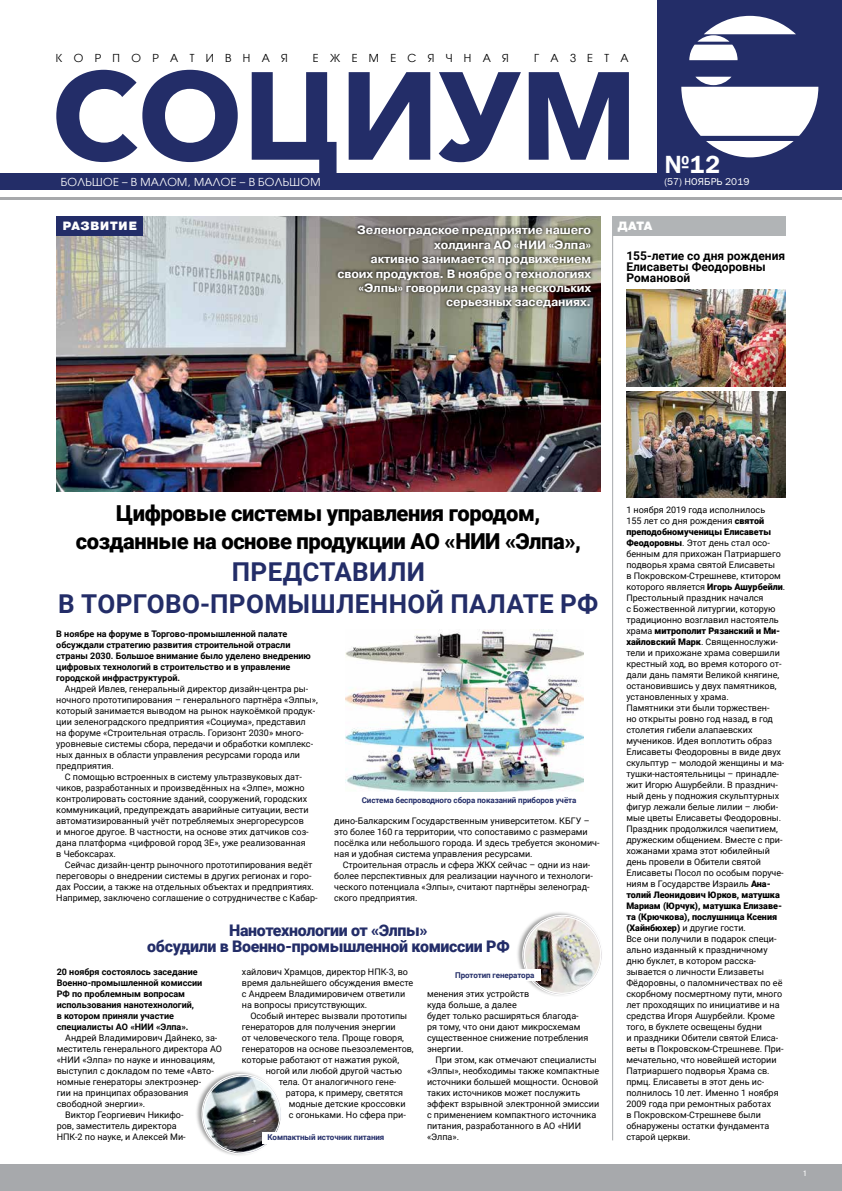
<style>
.page{position:relative;width:842px;height:1191px;background:#fff}
.page>*{position:absolute;margin:0;border:0;box-sizing:border-box;transform-origin:0 0}
.t1{font:700 26px/32px "Roboto";letter-spacing:.015em;color:#232d68;text-align:center}
.t2{font:25px "Franklin Gothic Demi ITC";color:#fff}
.t3{font:900 22px/28px "Roboto";letter-spacing:-.02em;color:#000;text-align:center}
.t4{font:900 16px/16px "Roboto";letter-spacing:-.02em;color:#232d68;text-align:center}
.t5{font:700 12px/14.4px "Pragmatica";letter-spacing:-.01em;color:#fff;text-align:right}
.t6{font:700 12px/11px "Roboto";color:#000}
.t7{font:900 12px "Pragmatica";letter-spacing:.04em;color:#fff}
.t8{font:11px "Avant Garde CTT";letter-spacing:1.03em;color:#000}
.t9{font:11px "Avant Garde CTT";letter-spacing:.03em;color:#fff}
.t10{font:10px "Franklin Gothic Book ITC";letter-spacing:.01em;color:#fff}
.t11{font:9px/11px "Roboto";color:#000}
.t12{font:700 9px/11px "Roboto";color:#000}
.t13{font:700 8px "Roboto";letter-spacing:-.01em;color:#232d68}
.t14{font:8px "Pragmatica";color:#fff}
.s1{font-weight:900}
</style>
<div class="page">
<div style="left:0;top:1164px;width:842px;height:27px;background:#a7a9ac"></div>
<img style="left:57px;top:216px;width:544px;height:275px">
<div style="left:658px;top:0;width:184px;height:180px;background:#232d68"></div>
<svg style="left:689px;top:15px;width:107px;height:45px"></svg>
<svg style="left:681px;top:77px;width:137px;height:80px"></svg>
<div style="left:0;top:173px;width:842px;height:17px;background:#232d68"></div>
<hr style="left:0;top:197px;width:842px;height:3px;background:#a7a9ac">
<svg style="left:56px;top:70px;width:573px;height:103px"></svg>
<div style="left:57px;top:216px;width:86px;height:20px;background:#232d68"></div>
<img style="left:626px;top:290px;width:159px;height:96px">
<img style="left:626px;top:392px;width:159px;height:105px">
<hr style="left:612px;top:216px;width:1px;height:924px;background:#a7a9ac">
<div style="left:612px;top:216px;width:173px;height:20px;background:#b1b4b6"></div>
<svg style="left:335px;top:223px;width:259px;height:88px;background:#727064"></svg>
<img style="left:517px;top:912px;width:85px;height:84px">
<img style="left:197px;top:1071px;width:84px;height:84px">
<div style="left:262px;top:1131px;width:133px;height:12px;background:#fff"></div>
<div style="left:427px;top:969px;width:113px;height:11px;background:#fff"></div>
<img style="left:345px;top:629px;width:239px;height:162px">
<p class="t8" style="left:56px;top:51px;width:233px">КОРПОРАТИВНАЯ</p>
<p class="t8" style="left:313px;top:51px;width:197px">ЕЖЕМЕСЯЧНАЯ</p>
<p class="t8" style="left:534px;top:51px;width:96px">ГАЗЕТА</p>
<p class="t9" style="left:61px;top:175px;width:261px">БОЛЬШОЕ – В МАЛОМ, МАЛОЕ – В БОЛЬШОМ</p>
<h2 class="t2" style="left:664px;top:149px;width:57px">№12</h2>
<p class="t10" style="left:664px;top:175px;width:86px">(57) НОЯБРЬ 2019</p>
<h3 class="t7" style="left:62px;top:218px;width:76px">РАЗВИТИЕ</h3>
<h3 class="t5" style="left:357px;top:223px;width:235px">Зеленоградское предприятие нашего</h3>
<h3 class="t7" style="left:618px;top:218px;width:36px">ДАТА</h3>
<h3 class="t5" style="left:337px;top:238px;width:255px">холдинга АО «НИИ «Элпа»<br>активно занимается продвижением своих продуктов. В ноябре о технологиях «Элпы» говорили сразу на нескольких серьезных заседаниях.</h3>
<h3 class="t6" style="left:626px;top:249px;width:160px">155-летие со дня рождения<br>Елисаветы Феодоровны<br>Романовой</h3>
<h3 class="t3" style="left:76px;top:498px;width:507px">Цифровые системы управления городом, созданные на основе продукции АО «НИИ «Элпа»,</h3>
<h1 class="t1" style="left:58px;top:554px;width:542px">ПРЕДСТАВИЛИ<br>В ТОРГОВО-ПРОМЫШЛЕННОЙ ПАЛАТЕ РФ</h1>
<p class="t12" style="left:56px;top:627px;width:256px">В ноябре на форуме в Торгово-промышленной палате обсуждали стратегию развития строительной отрасли страны 2030. Большое внимание было уделено внедрению цифровых технологий в строительство и в управление городской инфраструктурой.</p>
<p class="t11" style="left:65px;top:682px;width:245px">Андрей Ивлев, генеральный директор дизайн-центра ры-</p>
<p class="t11" style="left:56px;top:693px;width:263px">ночного прототипирования – генерального партнёра «Элпы»,</p>
<p class="t11" style="left:56px;top:704px;width:260px">который занимается выводом на рынок наукоёмкой продук-</p>
<p class="t11" style="left:56px;top:715px;width:251px">ции зеленоградского предприятия «Социума», представил</p>
<p class="t11" style="left:56px;top:726px;width:249px">на форуме «Строительная отрасль. Горизонт 2030» много-</p>
<p class="t11" style="left:56px;top:737px;width:258px">уровневые системы сбора, передачи и обработки комплекс-</p>
<p class="t11" style="left:56px;top:748px;width:245px">ных данных в области управления ресурсами города или</p>
<p class="t11" style="left:56px;top:759px;width:59px">предприятия.</p>
<p class="t11" style="left:65px;top:770px;width:239px">С помощью встроенных в систему ультразвуковых дат-</p>
<p class="t11" style="left:56px;top:781px;width:250px">чиков, разработанных и произведённых на «Элпе», можно</p>
<p class="t11" style="left:56px;top:792px;width:252px">контролировать состояние зданий, сооружений, городских</p>
<p class="t11" style="left:56px;top:803px;width:254px">коммуникаций, предупреждать аварийные ситуации, вести</p>
<p class="t11" style="left:56px;top:814px;width:249px">автоматизированный учёт потребляемых энергоресурсов</p>
<p class="t11" style="left:56px;top:825px;width:254px">и многое другое. В частности, на основе этих датчиков соз-</p>
<p class="t11" style="left:56px;top:836px;width:251px">дана платформа «цифровой город 3Е», уже реализованная</p>
<p class="t11" style="left:56px;top:847px;width:61px">в Чебоксарах.</p>
<p class="t11" style="left:65px;top:858px;width:249px">Сейчас дизайн-центр рыночного прототипирования ведёт</p>
<p class="t11" style="left:56px;top:869px;width:257px">переговоры о внедрении системы в других регионах и горо-</p>
<p class="t11" style="left:56px;top:880px;width:259px">дах России, а также на отдельных объектах и предприятиях.</p>
<p class="t11" style="left:56px;top:891px;width:263px">Например, заключено соглашение о сотрудничестве с Кабар-</p>
<p class="t13" style="left:362px;top:794px;width:216px">Система беспроводного сбора показаний приборов учёта</p>
<p class="t11" style="left:334px;top:814px;width:267px">дино-Балкарским Государственным университетом. КБГУ – это более 160 га территории, что сопоставимо с размерами посёлка или небольшого города. И здесь требуется экономич&shy;ная и удобная система управления ресурсами.</p>
<p class="t11" style="left:334px;top:858px;width:260px;text-indent:9px">Строительная отрасль и сфера ЖКХ сейчас – одни из наи&shy;более перспективных для реализации научного и технологи&shy;ческого потенциала «Элпы», считают партнёры зеленоград&shy;ского предприятия.</p>
<h3 class="t4" style="left:147px;top:921px;width:364px">Нанотехнологии от «Элпы»<br>обсудили в Военно-промышленной комиссии РФ</h3>
<p class="t12" style="left:57px;top:966px;width:147px">20 ноября состоялось заседание<br>Военно-промышленной комиссии<br>РФ по проблемным вопросам использования нанотехнологий,<br>в котором приняли участие специалисты АО «НИИ «Элпа».</p>
<p class="t11" style="left:65px;top:1032px;width:154px">Андрей Владимирович Дайнеко, за-</p>
<p class="t11" style="left:57px;top:1043px;width:167px">меститель генерального директора АО</p>
<p class="t11" style="left:57px;top:1054px;width:160px">«НИИ «Элпа» по науке и инновациям,</p>
<p class="t11" style="left:57px;top:1065px;width:159px">выступил с докладом по теме «Авто-</p>
<p class="t11" style="left:57px;top:1076px;width:146px">номные генераторы электроэнер-</p>
<p class="t11" style="left:57px;top:1087px;width:133px">гии на принципах образования</p>
<p class="t11" style="left:57px;top:1098px;width:90px">свободной энергии».</p>
<p class="t11" style="left:65px;top:1109px;width:120px">Виктор Георгиевич Никифо-</p>
<p class="t11" style="left:57px;top:1120px;width:122px">ров, заместитель директора</p>
<p class="t11" style="left:57px;top:1131px;width:131px">НПК-2 по науке, и Алексей Ми-</p>
<p class="t11" style="left:242px;top:966px;width:173px">хайлович Храмцов, директор НПК-3, во время дальнейшего обсуждения вместе с Андреем Владимировичем ответили на вопросы присутствующих.</p>
<p class="t11" style="left:242px;top:1010px;width:173px;text-indent:9px">Особый интерес вызвали прототипы генераторов для получения энергии<br>от человеческого тела. Проще говоря, генераторов на основе пьезоэлементов, которые работают от нажатия рукой,</p>
<p class="t11" style="left:266px;top:1065px;width:138px">ногой или любой другой частью</p>
<p class="t11" style="left:279px;top:1076px;width:119px">тела. От аналогичного гене-</p>
<p class="t11" style="left:286px;top:1087px;width:119px">ратора, к примеру, светятся</p>
<p class="t11" style="left:289px;top:1098px;width:118px">модные детские кроссовки</p>
<p class="t11" style="left:289px;top:1109px;width:119px">с огоньками. Но сфера при-</p>
<p class="t13" style="left:268px;top:1132px;width:118px">Компактный источник питания</p>
<p class="t13" style="left:455px;top:969px;width:81px">Прототип генератора</p>
<p class="t11" style="left:427px;top:988px;width:163px">менения этих устройств<br>куда больше, а далее<br>будет только расширяться благода&shy;ря тому, что они дают микросхемам существенное снижение потребления энергии.</p>
<p class="t11" style="left:427px;top:1054px;width:174px;text-indent:9px">При этом, как отмечают специалисты «Элпы», необходимы также компактные источники большей мощности. Основой таких источников может послужить эффект взрывной электронной эмиссии с применением компактного источника питания, разработанного в АО «НИИ «Элпа».</p>
<p class="t11" style="left:626px;top:504px;width:160px">1 ноября 2019 года исполнилось<br>155 лет со дня рождения <span class="s1">святой преподобномученицы Елисаветы<br>Феодоровны</span>. Этот день стал осо&shy;бенным для прихожан Патриаршего подворья храма святой Елисаветы<br>в Покровском-Стрешневе, ктитором которого является <span class="s1">Игорь Ашурбейли</span>.<br>Престольный праздник начался<br>с Божественной литургии, которую традиционно возглавил настоятель храма <span class="s1">митрополит Рязанский и Ми&shy;хайловский Марк</span>. Священнослужи&shy;тели и прихожане храма совершили крестный ход, во время которого от&shy;дали дань памяти Великой княгине, остановившись у двух памятников, установленных у храма.<br>Памятники эти были торжествен-<br>но открыты ровно год назад, в год столетия гибели алапаевских мучеников. Идея воплотить образ<br>Елисаветы Феодоровны в виде двух скульптур – молодой женщины и ма&shy;тушки-настоятельницы – принадле&shy;жит Игорю Ашурбейли. В празднич&shy;ный день у подножия скульптурных фигур лежали белые лилии – люби&shy;мые цветы Елисаветы Феодоровны.<br>Праздник продолжился чаепитием, дружеским общением. Вместе с при&shy;хожанами храма этот юбилейный день провели в Обители святой<br>Елисаветы Посол по особым поруче&shy;ниям в Государстве Израиль <span class="s1">Ана&shy;толий Леонидович Юрков, матушка<br>Мариам (Юрчук), матушка Елизаве&shy;та (Крючкова), послушница Ксения (Хайнбюхер)</span> и другие гости.<br>Все они получили в подарок специ&shy;ально изданный к праздничному дню буклет, в котором расска&shy;зывается о личности Елизаветы<br>Фёдоровны, о паломничествах по её скорбному посмертному пути, много лет проходящих по инициативе и на средства Игоря Ашурбейли. Кроме того, в буклете освещены будни<br>и праздники Обители святой Елиса&shy;веты в Покровском-Стрешневе. При&shy;мечательно, что новейшей истории<br>Патриаршего подворья Храма св. прмц. Елисаветы в этот день ис&shy;полнилось 10 лет. Именно 1 ноября<br>2009 года при ремонтных работах<br>в Покровском-Стрешневе были обнаружены остатки фундамента старой церкви.</p>
<p class="t14" style="left:802px;top:1168px;width:6px">1</p>
</div>
